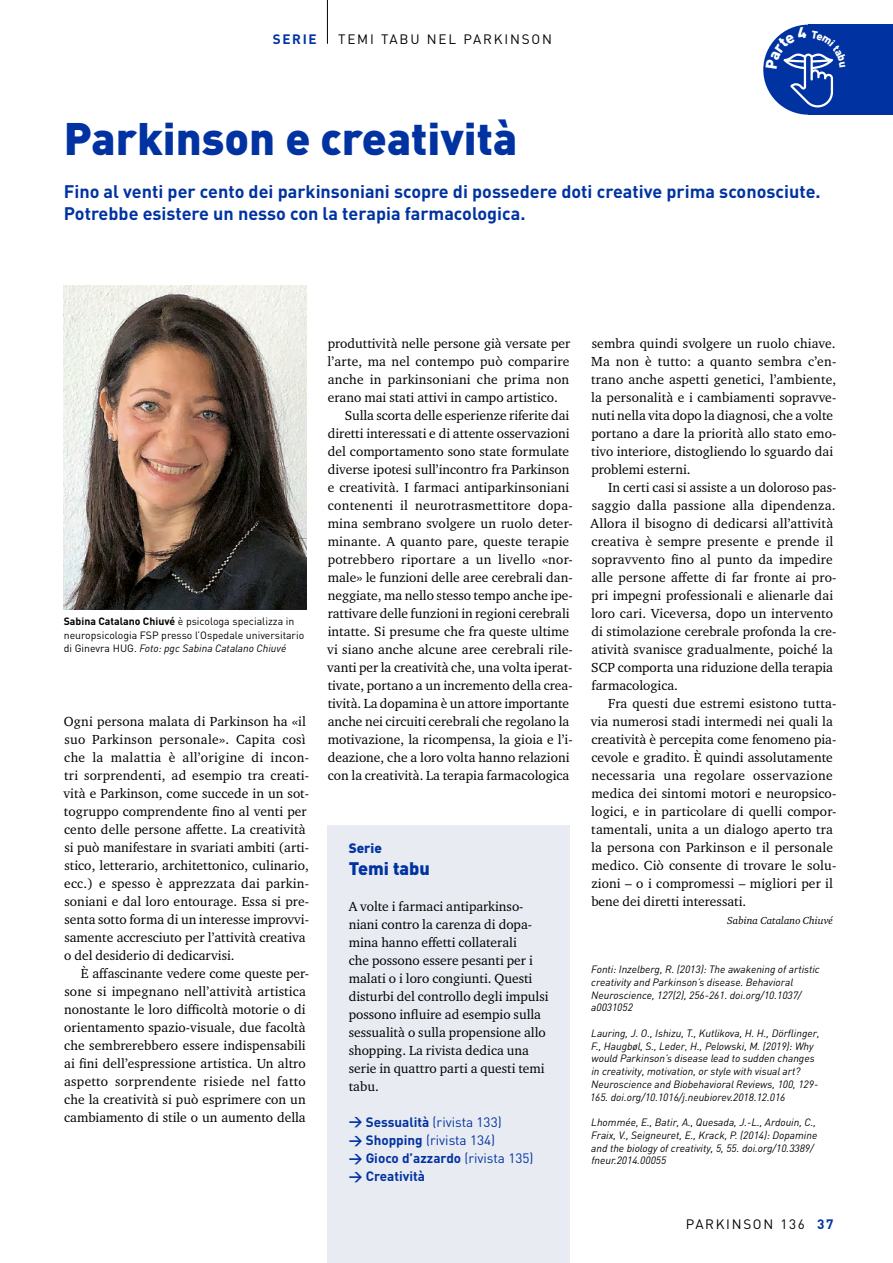
<style>
.page{position:relative;width:893px;height:1263px;background:#fff}
.page>*{position:absolute;margin:0;border:0;box-sizing:border-box;transform-origin:0 0}
.t1{font:900 45px "DIN Pro";color:#0033a1}
.t2{font:700 18px/22.5px "DIN Pro";color:#0033a1}
.t3{font:900 18px "DIN Pro";color:#0033a1}
.t4{font:13.5px/18px "Charter ITC Std";letter-spacing:.005em;color:#000}
.t5{font:13.5px "DIN Pro";color:#0033a1}
.t6{font:700 13.5px "DIN Pro";color:#0033a1}
.t7{font:13.5px "Charter ITC Std";letter-spacing:.025em;color:#000}
.t8{font:13.5px "DIN Pro";letter-spacing:.135em;color:#000}
.t9{font:900 13.5px "DIN Pro";color:#0033a1}
.t10{font:italic 10.5px/12.8px "DIN Pro";color:#000}
.t11{font:10.5px/13.5px "DIN Pro";color:#000}
.t12{font:italic 10.5px "Charter ITC Std";color:#000}
.s1{font-weight:700}
.s2{font-style:italic}
.s3{font-weight:400}
.s4{font-weight:700;color:#0033a1}
</style>
<div class="page">
<svg style="left:763px;top:25px;width:90px;height:90px"></svg>
<div style="left:808px;top:25px;width:85px;height:90px;background:#0033a1"></div>
<img style="left:64px;top:285px;width:242px;height:324px">
<div style="left:327px;top:825px;width:243px;height:438px;background:#e8ebf2"></div>
<hr style="left:327px;top:0;width:1px;height:44px;background:#000">
<svg style="left:765px;top:27px;width:69px;height:80px"></svg>
<p class="t6" style="left:273px;top:30px;width:46px">SERIE</p>
<p class="t8" style="left:338px;top:30px;width:215px">TEMI TABU NEL PARKINSON</p>
<h1 class="t1" style="left:64px;top:109px;width:455px">Parkinson e creatività</h1>
<h2 class="t2" style="left:64px;top:179px;width:758px">Fino al venti per cento dei parkinsoniani scopre di possedere doti creative prima sconosciute.<br>Potrebbe esistere un nesso con la terapia farmacologica.</h2>
<p class="t11" style="left:64px;top:614px;width:242px"><span class="s1">Sabina Catalano Chiuvé</span> è psicologa specializza in neuropsicologia FSP presso l’Ospedale universitario di Ginevra HUG. <span class="s2">Foto: pgc Sabina Catalano Chiuvé</span></p>
<p class="t4" style="left:64px;top:712px;width:247px">Ogni persona malata di Parkinson ha «il suo Parkinson personale». Capita così che la malattia è all’origine di incon&shy;tri sorprendenti, ad esempio tra creati&shy;vità e Parkinson, come succede in un sot&shy;togruppo comprendente fino al venti per cento delle persone affette. La creatività si può manifestare in svariati ambiti (arti&shy;stico, letterario, architettonico, culinario, ecc.) e spesso è apprezzata dai parkin&shy;soniani e dal loro entourage. Essa si pre&shy;senta sotto forma di un interesse improvvi&shy;samente accresciuto per l’attività creativa o del desiderio di dedicarvisi.</p>
<p class="t4" style="left:64px;top:964px;width:246px;text-indent:17px">È affascinante vedere come queste per&shy;sone si impegnano nell’attività artistica nonostante le loro difficoltà motorie o di orientamento spazio-visuale, due facoltà che sembrerebbero essere indispensabili ai fini dell’espressione artistica. Un altro aspetto sorprendente risiede nel fatto che la creatività si può esprimere con un cambiamento di stile o un aumento della</p>
<p class="t4" style="left:328px;top:334px;width:244px">produttività nelle persone già versate per</p>
<p class="t4" style="left:328px;top:352px;width:243px">l’arte, ma nel contempo può comparire</p>
<p class="t4" style="left:328px;top:370px;width:243px">anche in parkinsoniani che prima non</p>
<p class="t4" style="left:328px;top:388px;width:232px">erano mai stati attivi in campo artistico.</p>
<p class="t4" style="left:345px;top:406px;width:226px">Sulla scorta delle esperienze riferite dai</p>
<p class="t4" style="left:328px;top:424px;width:243px">diretti interessati e di attente osservazioni</p>
<p class="t4" style="left:328px;top:442px;width:243px">del comportamento sono state formulate</p>
<p class="t4" style="left:328px;top:460px;width:243px">diverse ipotesi sull’incontro fra Parkinson</p>
<p class="t4" style="left:328px;top:478px;width:243px">e creatività. I farmaci antiparkinsoniani</p>
<p class="t7" style="left:328px;top:497px;width:246px">contenenti il neurotrasmettitore dopa-</p>
<p class="t4" style="left:328px;top:514px;width:246px">mina sembrano svolgere un ruolo deter-</p>
<p class="t4" style="left:328px;top:532px;width:243px">minante. A quanto pare, queste terapie</p>
<p class="t4" style="left:328px;top:550px;width:246px">potrebbero riportare a un livello «nor-</p>
<p class="t4" style="left:328px;top:568px;width:246px">male» le funzioni delle aree cerebrali dan-</p>
<p class="t4" style="left:328px;top:586px;width:246px">neggiate, ma nello stesso tempo anche ipe-</p>
<p class="t4" style="left:328px;top:604px;width:243px">rattivare delle funzioni in regioni cerebrali</p>
<p class="t4" style="left:328px;top:622px;width:243px">intatte. Si presume che fra queste ultime</p>
<p class="t4" style="left:327px;top:640px;width:247px">vi siano anche alcune aree cerebrali rile-</p>
<p class="t4" style="left:327px;top:658px;width:247px">vanti per la creatività che, una volta iperat-</p>
<p class="t4" style="left:328px;top:676px;width:247px">tivate, portano a un incremento della crea-</p>
<p class="t4" style="left:328px;top:694px;width:243px">tività. La dopamina è un attore importante</p>
<p class="t4" style="left:328px;top:712px;width:243px">anche nei circuiti cerebrali che regolano la</p>
<p class="t4" style="left:328px;top:730px;width:246px">motivazione, la ricompensa, la gioia e l’i-</p>
<p class="t4" style="left:328px;top:748px;width:243px">deazione, che a loro volta hanno relazioni</p>
<p class="t4" style="left:328px;top:766px;width:243px">con la creatività. La terapia farmacologica</p>
<p class="t9" style="left:349px;top:839px;width:35px">Serie</p>
<h2 class="t3" style="left:349px;top:856px;width:83px">Temi tabu</h2>
<p class="t4" style="left:349px;top:897px;width:201px">A volte i farmaci antiparkinso&shy;niani contro la carenza di dopa&shy;mina hanno effetti collaterali<br>che possono essere pesanti per i malati o i loro congiunti. Questi disturbi del controllo degli impulsi possono influire ad esempio sulla sessualità o sulla propensione allo shopping. La rivista dedica una serie in quattro parti a questi temi tabu.</p>
<p class="t5" style="left:349px;top:1113px;width:155px"><span class="s1">→ Sessualità</span> (rivista 133)</p>
<p class="t5" style="left:349px;top:1131px;width:148px"><span class="s1">→ Shopping</span> (rivista 134)</p>
<p class="t6" style="left:349px;top:1149px;width:186px">→ Gioco d’azzardo <span class="s3">(rivista 135)</span></p>
<p class="t6" style="left:349px;top:1167px;width:78px">→ Creatività</p>
<p class="t4" style="left:591px;top:334px;width:247px">sembra quindi svolgere un ruolo chiave.<br>Ma non è tutto: a quanto sembra c’en&shy;trano anche aspetti genetici, l’ambiente, la personalità e i cambiamenti sopravve&shy;nuti nella vita dopo la diagnosi, che a volte portano a dare la priorità allo stato emo&shy;tivo interiore, distogliendo lo sguardo dai problemi esterni.</p>
<p class="t4" style="left:591px;top:478px;width:247px;text-indent:18px">In certi casi si assiste a un doloroso pas&shy;saggio dalla passione alla dipendenza.<br>Allora il bisogno di dedicarsi all’attività creativa è sempre presente e prende il sopravvento fino al punto da impedire alle persone affette di far fronte ai pro&shy;pri impegni professionali e alienarle dai loro cari. Viceversa, dopo un intervento di stimolazione cerebrale profonda la cre&shy;atività svanisce gradualmente, poiché la SCP comporta una riduzione della terapia farmacologica.</p>
<p class="t4" style="left:591px;top:694px;width:247px;text-indent:17px">Fra questi due estremi esistono tutta&shy;via numerosi stadi intermedi nei quali la creatività è percepita come fenomeno pia&shy;cevole e gradito. È quindi assolutamente necessaria una regolare osservazione medica dei sintomi motori e neuropsico&shy;logici, e in particolare di quelli compor&shy;tamentali, unita a un dialogo aperto tra la persona con Parkinson e il personale medico. Ciò consente di trovare le solu&shy;zioni – o i compromessi – migliori per il bene dei diretti interessati.</p>
<p class="t12" style="left:727px;top:914px;width:107px">Sabina Catalano Chiuvé</p>
<p class="t10" style="left:591px;top:963px;width:230px">Fonti: Inzelberg, R. (2013): The awakening of artistic creativity and Parkinson’s disease. Behavioral Neuroscience, 127(2), 256-261. doi.org/10.1037/ a0031052</p>
<p class="t10" style="left:590px;top:1027px;width:231px">Lauring, J. O., Ishizu, T., Kutlikova, H. H., Dörflinger, F., Haugbøl, S., Leder, H., Pelowski, M. (2019): Why would Parkinson’s disease lead to sudden changes in creativity, motivation, or style with visual art?<br>Neuroscience and Biobehavioral Reviews, 100, 129- 165. doi.org/10.1016/j.neubiorev.2018.12.016</p>
<p class="t10" style="left:591px;top:1116px;width:228px">Lhommée, E., Batir, A., Quesada, J.-L., Ardouin, C., Fraix, V., Seigneuret, E., Krack, P. (2014): Dopamine and the biology of creativity, 5, 55. doi.org/10.3389/ fneur.2014.00055</p>
<p class="t8" style="left:686px;top:1215px;width:149px">PARKINSON 136 <span class="s4">37</span></p>
</div>
